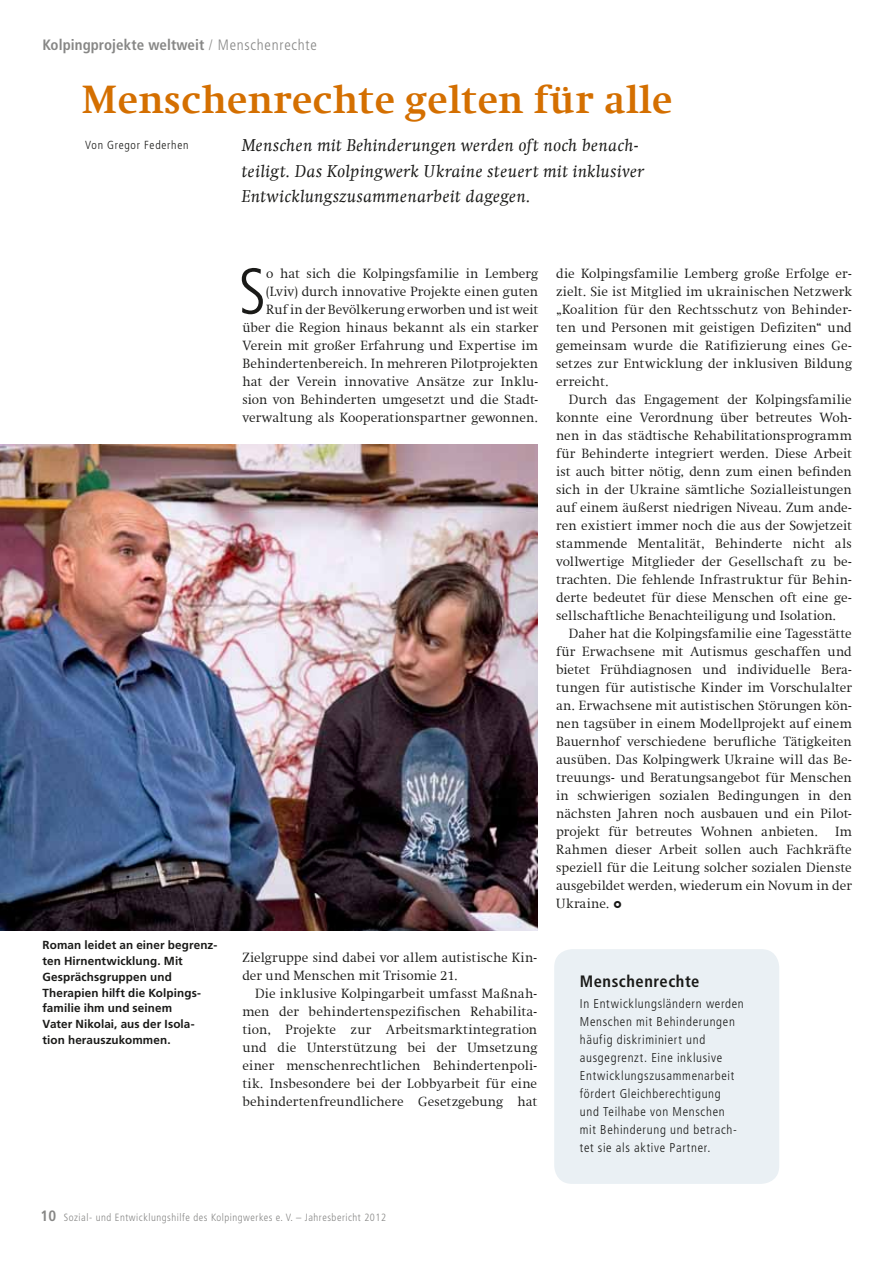
<style>
.page{position:relative;width:893px;height:1263px;background:#fff}
.page>*{position:absolute;margin:0;border:0;box-sizing:border-box;transform-origin:0 0}
.t1{font:300 condensed 65.1px "Frutiger";color:#1a1a18}
.t2{font:700 39.75px "Swift Com";letter-spacing:.01em;color:#d46f00}
.t3{font:italic 17.25px/25.5px "Swift Com";letter-spacing:.025em;color:#1a1a18}
.t4{font:700 condensed 16.5px "Frutiger LT Std";letter-spacing:.03em;color:#1a1a18}
.t5{font:700 condensed 15px "Frutiger LT Std";letter-spacing:.005em;color:#878786}
.t6{font:300 13.5px/18px "Swift Com";letter-spacing:.01em;color:#1a1a18;text-align:justify}
.t7{font:300 condensed 12.75px/18px "Frutiger LT Std";letter-spacing:.05em;color:#1a1a18}
.t8{font:700 11.7px/15.8px "Frutiger";letter-spacing:.01em;color:#1a1a18}
.t9{font:300 condensed 11.7px "Frutiger LT Std";letter-spacing:.065em;color:#1a1a18}
.t10{font:300 condensed 10.5px "Frutiger LT Std";letter-spacing:.05em;color:#878786}
.s1{font-weight:300}
.s2{font-weight:700;font-size:15px}
</style>
<div class="page">
<img style="left:0;top:445px;width:538px;height:485px">
<div style="left:554px;top:949px;width:225px;height:235px;background:#eaf0f4;border-radius:18px"></div>
<p class="t5" style="left:43px;top:35px;width:276px">Kolpingprojekte weltweit <span class="s1">/ Menschenrechte</span></p>
<h2 class="t2" style="left:82px;top:75px;width:592px">Menschenrechte gelten für alle</h2>
<p class="t9" style="left:85px;top:138px;width:105px">Von Gregor Federhen</p>
<p class="t3" style="left:242px;top:133px;width:404px">Menschen mit Behinderungen werden oft noch benach&shy;teiligt. Das Kolpingwerk Ukraine steuert mit inklusiver<br>Entwicklungszusammenarbeit dagegen.</p>
<p class="t8" style="left:43px;top:937px;width:176px">Roman leidet an einer begrenz&shy;ten Hirnentwicklung. Mit<br>Gesprächsgruppen und<br>Therapien hilft die Kolpings&shy;familie ihm und seinem<br>Vater Nikolai, aus der Isola&shy;tion herauszukommen.</p>
<h1 class="t1" style="left:238px;top:254px;width:29px">S</h1>
<p class="t6" style="left:242px;top:264px;width:297px;text-align:right">o hat sich die Kolpingsfamilie in Lemberg (Lviv) durch innovative Projekte einen guten Ruf in der Bevölkerung erworben und ist weit über die Region hinaus bekannt als ein starker Verein mit großer Erfahrung und Expertise im Behindertenbereich. In mehreren Pilotprojekten hat der Verein innovative Ansätze zur Inklu&shy;sion von Behinderten umgesetzt und die Stadt&shy;verwaltung als Kooperationspartner gewonnen.</p>
<p class="t6" style="left:242px;top:948px;width:296px">Zielgruppe sind dabei vor allem autistische Kin&shy;der und Menschen mit Trisomie 21.</p>
<p class="t6" style="left:242px;top:984px;width:296px;text-indent:13px">Die inklusive Kolpingarbeit umfasst Maßnah&shy;men der behindertenspezifischen Rehabilita&shy;tion, Projekte zur Arbeitsmarktintegration und die Unterstützung bei der Umsetzung einer menschenrechtlichen Behindertenpoli&shy;tik. Insbesondere bei der Lobbyarbeit für eine behindertenfreundlichere Gesetzgebung hat</p>
<p class="t6" style="left:556px;top:264px;width:297px">die Kolpingsfamilie Lemberg große Erfolge er&shy;zielt. Sie ist Mitglied im ukrainischen Netzwerk „Koalition für den Rechtsschutz von Behinder&shy;ten und Personen mit geistigen Defiziten“ und gemeinsam wurde die Ratifizierung eines Ge&shy;setzes zur Entwicklung der inklusiven Bildung erreicht.</p>
<p class="t6" style="left:556px;top:390px;width:297px;text-indent:13px">Durch das Engagement der Kolpingsfamilie konnte eine Verordnung über betreutes Woh&shy;nen in das städtische Rehabilitationsprogramm für Behinderte integriert werden. Diese Arbeit ist auch bitter nötig, denn zum einen befinden sich in der Ukraine sämtliche Sozialleistungen auf einem äußerst niedrigen Niveau. Zum ande&shy;ren existiert immer noch die aus der Sowjetzeit stammende Mentalität, Behinderte nicht als vollwertige Mitglieder der Gesellschaft zu be&shy;trachten. Die fehlende Infrastruktur für Behin&shy;derte bedeutet für diese Menschen oft eine ge&shy;sellschaftliche Benachteiligung und Isolation.</p>
<p class="t6" style="left:556px;top:624px;width:297px;text-indent:13px">Daher hat die Kolpingsfamilie eine Tagesstätte für Erwachsene mit Autismus geschaffen und bietet Frühdiagnosen und individuelle Bera&shy;tungen für autistische Kinder im Vorschulalter an. Erwachsene mit autistischen Störungen kön&shy;nen tagsüber in einem Modellprojekt auf einem Bauernhof verschiedene berufliche Tätigkeiten ausüben. Das Kolpingwerk Ukraine will das Be&shy;treuungs- und Beratungsangebot für Menschen in schwierigen sozialen Bedingungen in den nächsten Jahren noch ausbauen und ein Pilot&shy;projekt für betreutes Wohnen anbieten.</p>
<p class="t6" style="left:556px;top:822px;width:297px;text-indent:279px">Im Rahmen dieser Arbeit sollen auch Fachkräfte speziell für die Leitung solcher sozialen Dienste ausgebildet werden, wiederum ein Novum in der Ukraine. <sub>&gt;</sub></p>
<p class="t4" style="left:580px;top:971px;width:121px">Menschenrechte</p>
<p class="t7" style="left:580px;top:995px;width:165px">In Entwicklungsländern werden<br>Menschen mit Behinderungen häufig diskriminiert und ausgegrenzt. Eine inklusive<br>Entwicklungszusammenarbeit fördert Gleichberechtigung<br>und Teilhabe von Menschen mit Behinderung und betrach&shy;tet sie als aktive Partner.</p>
<p class="t10" style="left:41px;top:1211px;width:347px"><span class="s2">10</span> Sozial- und Entwicklungshilfe des Kolpingwerkes e. V. – Jahresbericht 2012</p>
</div>
